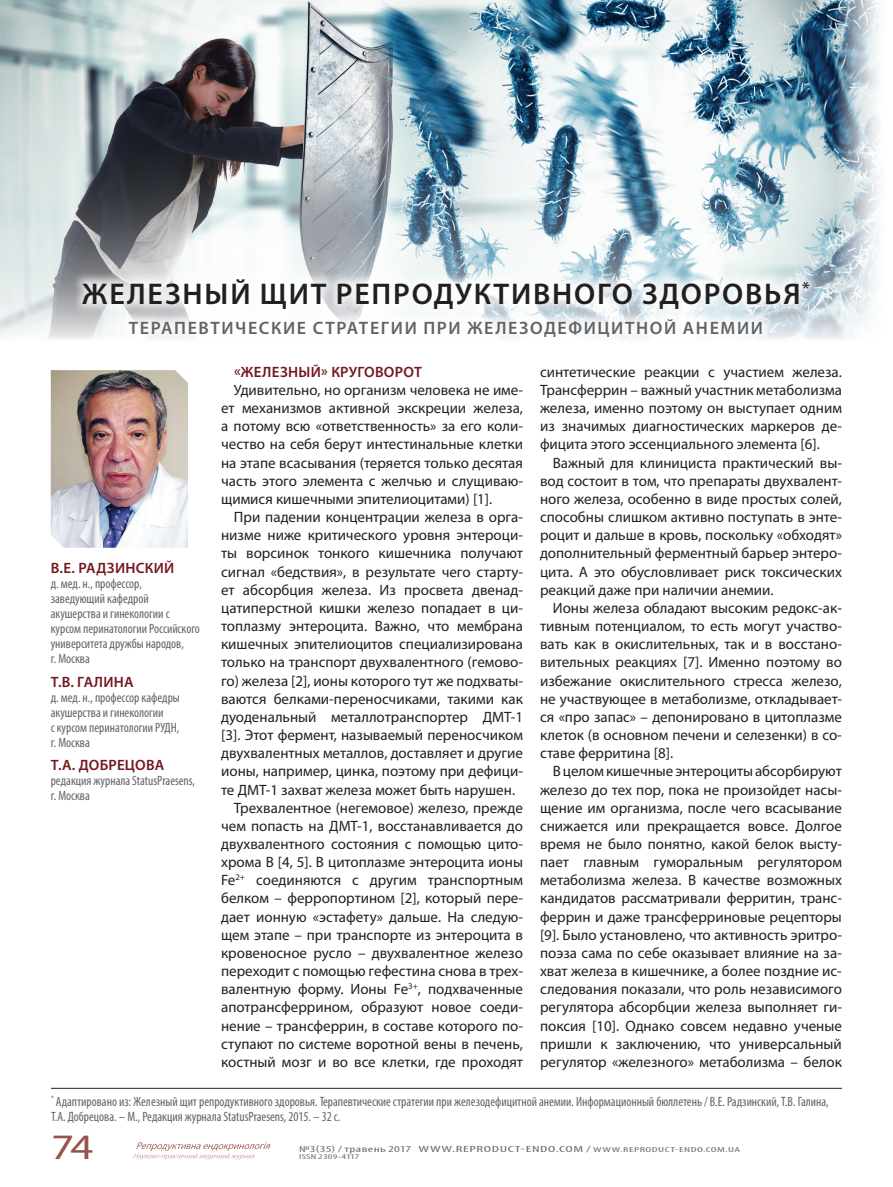
<style>
.page{position:relative;width:893px;height:1187px;background:#fff}
.page>*{position:absolute;margin:0;border:0;box-sizing:border-box;transform-origin:0 0}
.t1{font:35.85px "Myriad Pro";color:#95534b;scale:1.25 1}
.t2{font:600 30px "Myriad Pro";letter-spacing:.06em;color:#231f20}
.t3{font:600 18px "Myriad Pro";letter-spacing:.09em;color:#636366}
.t4{font:15px/18.1px "Myriad Pro";color:#231f20;text-align:justify}
.t5{font:600 15px "Myriad Pro";letter-spacing:.015em;color:#741820}
.t6{font:condensed 13.5px/15px "Myriad Pro";color:#636366}
.t7{font:condensed 9px "Myriad Pro";letter-spacing:.035em;color:#6c6d70;scale:1.67 1}
.t8{font:condensed 7.2px "Myriad Pro";letter-spacing:.01em;color:#6c6d70;scale:1.67 1}
.s1{font-size:7.2px}
</style>
<div class="page">
<svg style="left:133px;top:1142px;width:138px;height:17px"></svg>
<img style="left:0;top:0;width:880px;height:339px">
<img style="left:51px;top:370px;width:137px;height:177px">
<div style="left:71px;top:267px;width:750px;height:81px;background:#fff;opacity:.81"></div>
<hr style="left:51px;top:1087px;width:791px;height:1px;background:#231f20">
<h2 class="t2" style="left:82px;top:274px;width:729px">ЖЕЛЕЗНЫЙ ЩИТ РЕПРОДУКТИВНОГО ЗДОРОВЬЯ<sup>*</sup></h2>
<p class="t3" style="left:129px;top:316px;width:636px">ТЕРАПЕВТИЧЕСКИЕ СТРАТЕГИИ ПРИ ЖЕЛЕЗОДЕФИЦИТНОЙ АНЕМИИ</p>
<p class="t5" style="left:51px;top:558px;width:125px">В.Е. РАДЗИНСКИЙ</p>
<p class="t6" style="left:51px;top:576px;width:151px">д. мед. н., профессор,<br>заведующий кафедрой акушерства и гинекологии с курсом перинатологии Росcийского университета дружбы народов,<br>г. Москва</p>
<p class="t5" style="left:51px;top:672px;width:84px">Т.В. ГАЛИНА</p>
<p class="t6" style="left:51px;top:689px;width:131px">д. мед. н., профессор кафедры акушерства и гинекологии<br>с курсом перинатологии РУДН, г. Москва</p>
<p class="t5" style="left:51px;top:755px;width:115px">Т.А. ДОБРЕЦОВА</p>
<p class="t6" style="left:51px;top:773px;width:146px">редакция журнала StatusPraesens, г. Москва</p>
<p class="t5" style="left:234px;top:362px;width:190px">«ЖЕЛЕЗНЫЙ» КРУГОВОРОТ</p>
<p class="t4" style="left:221px;top:380px;width:303px;text-indent:13px">Удивительно, но организм человека не име&shy;ет механизмов активной экскреции железа, а потому всю «ответственность» за его коли&shy;чество на себя берут интестинальные клетки на этапе всасывания (теряется только десятая часть этого элемента с желчью и слущиваю&shy;щимися кишечными эпителиоцитами) [1].</p>
<p class="t4" style="left:234px;top:507px;width:291px">При падении концентрации железа в орга-</p>
<p class="t4" style="left:221px;top:526px;width:303px">низме ниже критического уровня энтероци-</p>
<p class="t4" style="left:221px;top:544px;width:303px">ты ворсинок тонкого кишечника получают</p>
<p class="t4" style="left:221px;top:562px;width:303px">сигнал «бедствия», в результате чего старту-</p>
<p class="t4" style="left:221px;top:580px;width:303px">ет абсорбция железа. Из просвета двенад-</p>
<p class="t4" style="left:221px;top:598px;width:303px">цатиперстной кишки железо попадает в ци-</p>
<p class="t4" style="left:221px;top:616px;width:303px">топлазму энтероцита. Важно, что мембрана</p>
<p class="t4" style="left:221px;top:634px;width:303px">кишечных эпителиоцитов специализирована</p>
<p class="t4" style="left:221px;top:653px;width:303px">только на транспорт двухвалентного (гемово-</p>
<p class="t4" style="left:221px;top:671px;width:303px">го) железа [2], ионы которого тут же подхваты-</p>
<p class="t4" style="left:221px;top:689px;width:303px">ваются белками-переносчиками, такими как</p>
<p class="t4" style="left:221px;top:707px;width:303px">дуоденальный металлотранспортер ДMT-1</p>
<p class="t4" style="left:221px;top:725px;width:303px">[3]. Этот фермент, называемый переносчиком</p>
<p class="t4" style="left:221px;top:743px;width:303px">двухвалентных металлов, доставляет и другие</p>
<p class="t4" style="left:221px;top:762px;width:303px">ионы, например, цинка, поэтому при дефици-</p>
<p class="t4" style="left:221px;top:780px;width:295px">те ДMT-1 захват железа может быть нарушен.</p>
<p class="t4" style="left:234px;top:798px;width:291px">Трехвалентное (негемовое) железо, прежде</p>
<p class="t4" style="left:221px;top:816px;width:303px">чем попасть на ДMT-1, восстанавливается до</p>
<p class="t4" style="left:221px;top:834px;width:302px">двухвалентного состояния с помощью цито-</p>
<p class="t4" style="left:221px;top:852px;width:303px">хрома B [4, 5]. В цитоплазме энтероцита ионы</p>
<p class="t4" style="left:221px;top:870px;width:303px">Fe<sup>2+</sup> соединяются с другим транспортным</p>
<p class="t4" style="left:221px;top:889px;width:303px">белком – ферропортином [2], который пере-</p>
<p class="t4" style="left:221px;top:907px;width:303px">дает ионную «эстафету» дальше. На следую-</p>
<p class="t4" style="left:221px;top:925px;width:303px">щем этапе – при транспорте из энтероцита в</p>
<p class="t4" style="left:221px;top:943px;width:303px">кровеносное русло – двухвалентное железо</p>
<p class="t4" style="left:221px;top:961px;width:303px">переходит с помощью гефестина снова в трех-</p>
<p class="t4" style="left:221px;top:979px;width:303px">валентную форму. Ионы Fe<sup>3+</sup>, подхваченные</p>
<p class="t4" style="left:221px;top:997px;width:303px">апотрансферрином, образуют новое соеди-</p>
<p class="t4" style="left:221px;top:1016px;width:303px">нение – трансферрин, в составе которого по-</p>
<p class="t4" style="left:221px;top:1034px;width:303px">ступают по системе воротной вены в печень,</p>
<p class="t4" style="left:221px;top:1052px;width:303px">костный мозг и во все клетки, где проходят</p>
<p class="t4" style="left:540px;top:362px;width:303px">синтетические реакции с участием железа.<br>Трансферрин – важный участник метаболизма железа, именно поэтому он выступает одним из значимых диагностических маркеров де&shy;фицита этого эссенциального элемента [6].</p>
<p class="t4" style="left:540px;top:453px;width:303px;text-indent:13px">Важный для клинициста практический вы&shy;вод состоит в том, что препараты двухвалент&shy;ного железа, особенно в виде простых солей, способны слишком активно поступать в энте&shy;роцит и дальше в кровь, поскольку «обходят» дополнительный ферментный барьер энтеро&shy;цита. А это обусловливает риск токсических реакций даже при наличии анемии.</p>
<p class="t4" style="left:540px;top:598px;width:303px;text-indent:13px">Ионы железа обладают высоким редокс-ак&shy;тивным потенциалом, то есть могут участво&shy;вать как в окислительных, так и в восстано&shy;вительных реакциях [7]. Именно поэтому во избежание окислительного стресса железо, не участвующее в метаболизме, откладывает&shy;ся «про запас» – депонировано в цитоплазме клеток (в основном печени и селезенки) в со&shy;ставе ферритина [8].</p>
<p class="t4" style="left:540px;top:762px;width:303px;text-indent:13px">В целом кишечные энтероциты абсорбируют железо до тех пор, пока не произойдет насы&shy;щение им организма, после чего всасывание снижается или прекращается вовсе. Долгое время не было понятно, какой белок высту&shy;пает главным гуморальным регулятором метаболизма железа. В качестве возможных кандидатов рассматривали ферритин, транс&shy;феррин и даже трансферриновые рецепторы [9]. Было установлено, что активность эритро&shy;поэза сама по себе оказывает влияние на за&shy;хват железа в кишечнике, а более поздние ис&shy;следования показали, что роль независимого регулятора абсорбции железа выполняет ги&shy;поксия [10]. Однако совсем недавно ученые пришли к заключению, что универсальный регулятор «железного» метаболизма – белок</p>
<p class="t6" style="left:51px;top:1093px;width:779px"><sup>*</sup> Адаптировано из: Железный щит репродуктивного здоровья. Терапевтические стратегии при железодефицитной анемии. Информационный бюллетень / В.Е. Радзинский, Т.В. Галина,<br>Т.А. Добрецова. – М., Редакция журнала StatusPraesens, 2015. – 32 с.</p>
<h1 class="t1" style="left:51px;top:1124px;width:35px">74</h1>
<p class="t7" style="left:299px;top:1142px;width:266px">№3(35) / травень 2017 WWW.REPRODUCT-ENDO.COM / <span class="s1">WWW.REPRODUCT-ENDO.COM.UA</span></p>
<p class="t8" style="left:299px;top:1152px;width:37px">ISSN 2309-4117</p>
</div>
